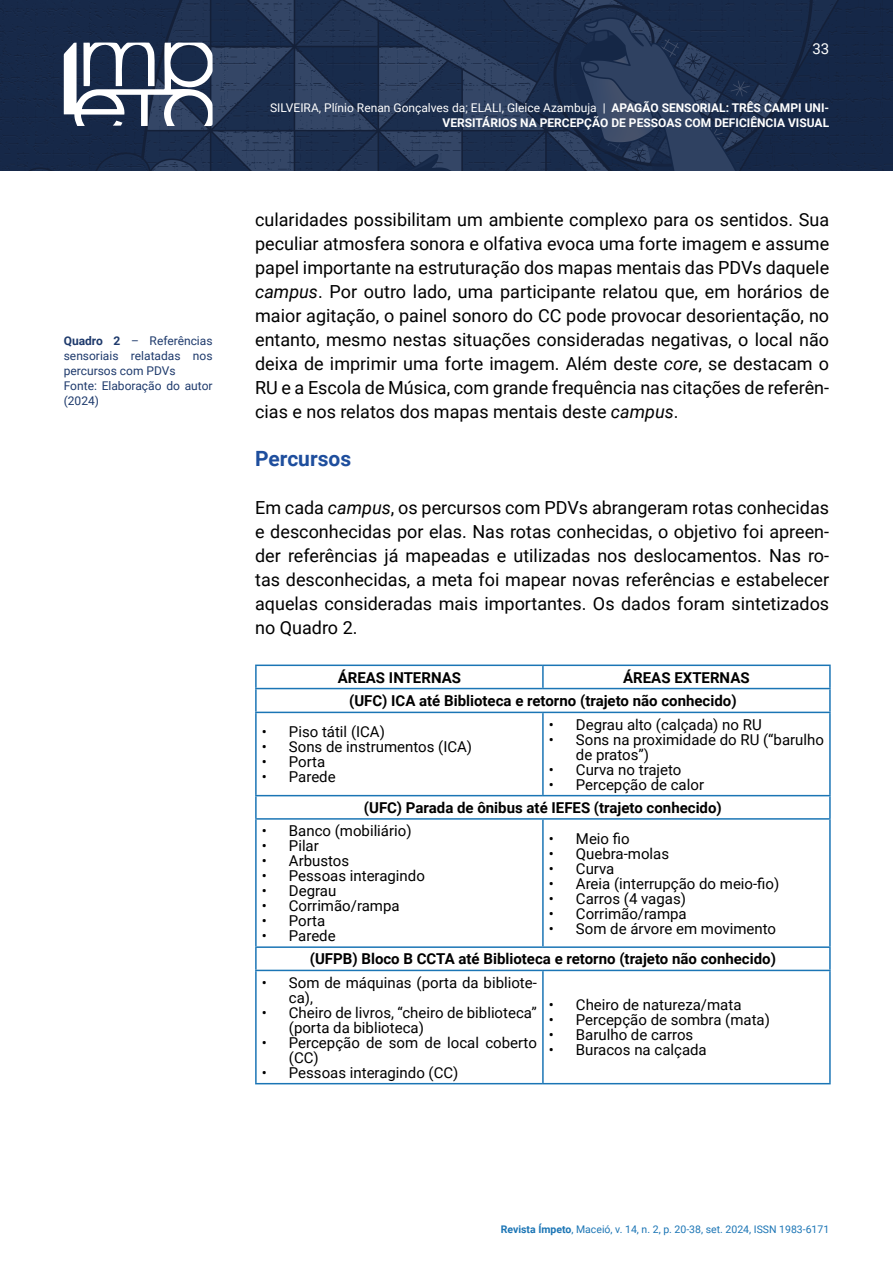
<style>
.page{position:relative;width:893px;height:1263px;background:#fff}
.page>*{position:absolute;margin:0;border:0;box-sizing:border-box;transform-origin:0 0}
.Subtítulo__Subseção{font:700 21px "Roboto";color:#1e4e9d}
.t1{font:18px/24px "Roboto";color:#000;text-align:justify}
.t2{font:15px/15px "Roboto";color:#000}
.Texto_de_tabela{font:700 15px "Roboto";color:#000}
.t3{font:15px "Roboto";color:#fff}
.t4{font:700 12px/15px "Roboto";color:#fff;text-align:right}
.Nota_de_rodapé_Legendas{font:12px/15px "Roboto";color:#1e3a6c;text-align:justify}
.t5{font:10.5px "Roboto";color:#1b75b5}
.s1{font-weight:700}
.s2{font-weight:400}
.s3{font-style:italic}
</style>
<div class="page">
<img style="left:0;top:0;width:893px;height:170px">
<svg style="left:64px;top:42px;width:149px;height:84px"></svg>
<hr style="left:255px;top:664px;width:288px;height:2px;background:#1b75b5">
<hr style="left:255px;top:666px;width:2px;height:22px;background:#1b75b5">
<hr style="left:543px;top:664px;width:288px;height:2px;background:#1b75b5">
<hr style="left:542px;top:666px;width:2px;height:22px;background:#1b75b5">
<hr style="left:829px;top:666px;width:2px;height:22px;background:#1b75b5">
<hr style="left:255px;top:688px;width:288px;height:1px;background:#1b75b5">
<hr style="left:255px;top:689px;width:2px;height:23px;background:#1b75b5">
<hr style="left:543px;top:688px;width:288px;height:1px;background:#1b75b5">
<hr style="left:829px;top:689px;width:2px;height:23px;background:#1b75b5">
<hr style="left:255px;top:712px;width:288px;height:1px;background:#1b75b5">
<hr style="left:255px;top:713px;width:2px;height:82px;background:#1b75b5">
<hr style="left:543px;top:712px;width:288px;height:1px;background:#1b75b5">
<hr style="left:542px;top:713px;width:2px;height:82px;background:#1b75b5">
<hr style="left:829px;top:713px;width:2px;height:82px;background:#1b75b5">
<hr style="left:255px;top:795px;width:288px;height:1px;background:#1b75b5">
<hr style="left:255px;top:796px;width:2px;height:22px;background:#1b75b5">
<hr style="left:543px;top:795px;width:288px;height:1px;background:#1b75b5">
<hr style="left:829px;top:796px;width:2px;height:22px;background:#1b75b5">
<hr style="left:255px;top:818px;width:288px;height:2px;background:#1b75b5">
<hr style="left:255px;top:820px;width:2px;height:126px;background:#1b75b5">
<hr style="left:543px;top:818px;width:288px;height:2px;background:#1b75b5">
<hr style="left:542px;top:820px;width:2px;height:126px;background:#1b75b5">
<hr style="left:829px;top:820px;width:2px;height:126px;background:#1b75b5">
<hr style="left:255px;top:946px;width:288px;height:2px;background:#1b75b5">
<hr style="left:255px;top:948px;width:2px;height:22px;background:#1b75b5">
<hr style="left:543px;top:946px;width:288px;height:2px;background:#1b75b5">
<hr style="left:829px;top:948px;width:2px;height:22px;background:#1b75b5">
<hr style="left:255px;top:970px;width:288px;height:1px;background:#1b75b5">
<hr style="left:255px;top:971px;width:2px;height:112px;background:#1b75b5">
<hr style="left:543px;top:970px;width:288px;height:1px;background:#1b75b5">
<hr style="left:542px;top:971px;width:2px;height:112px;background:#1b75b5">
<hr style="left:829px;top:971px;width:2px;height:112px;background:#1b75b5">
<hr style="left:255px;top:1083px;width:288px;height:1px;background:#1b75b5">
<hr style="left:543px;top:1083px;width:288px;height:1px;background:#1b75b5">
<p class="Nota_de_rodapé_Legendas" style="left:64px;top:332px;width:150px"><span class="s1">Quadro 2</span> – Referências sensoriais relatadas nos percursos com PDVs</p>
<p class="Nota_de_rodapé_Legendas" style="left:64px;top:377px;width:150px">Fonte: Elaboração do autor (2024)</p>
<p class="t3" style="left:812px;top:38px;width:18px">33</p>
<p class="t4" style="left:270px;top:100px;width:561px"><span class="s2">SILVEIRA, Plínio Renan Gonçalves da; ELALI, Gleice Azambuja |</span> APAGÃO SENSORIAL: TRÊS CAMPI UNI-<br>VERSITÁRIOS NA PERCEPÇÃO DE PESSOAS COM DEFICIÊNCIA VISUAL</p>
<p class="t1" style="left:255px;top:207px;width:576px">cularidades possibilitam um ambiente complexo para os sentidos. Sua peculiar atmosfera sonora e olfativa evoca uma forte imagem e assume papel importante na estruturação dos mapas mentais das PDVs daquele <span class="s3">campus</span>. Por outro lado, uma participante relatou que, em horários de maior agitação, o painel sonoro do CC pode provocar desorientação, no entanto, mesmo nestas situações consideradas negativas, o local não deixa de imprimir uma forte imagem. Além deste <span class="s3">core</span>, se destacam o RU e a Escola de Música, com grande frequência nas citações de referên&shy;cias e nos relatos dos mapas mentais deste <span class="s3">campus</span>.</p>
<p class="Subtítulo__Subseção" style="left:255px;top:444px;width:98px">Percursos</p>
<p class="t1" style="left:255px;top:495px;width:576px">Em cada <span class="s3">campus</span>, os percursos com PDVs abrangeram rotas conhecidas e desconhecidas por elas. Nas rotas conhecidas, o objetivo foi apreen&shy;der referências já mapeadas e utilizadas nos deslocamentos. Nas ro&shy;tas desconhecidas, a meta foi mapear novas referências e estabelecer aquelas consideradas mais importantes. Os dados foram sintetizados no Quadro 2.</p>
<p class="Texto_de_tabela" style="left:338px;top:667px;width:125px">ÁREAS INTERNAS</p>
<p class="Texto_de_tabela" style="left:623px;top:667px;width:128px">ÁREAS EXTERNAS</p>
<p class="Texto_de_tabela" style="left:349px;top:690px;width:389px">(UFC) ICA até Biblioteca e retorno (trajeto não conhecido)</p>
<p class="t2" style="left:262px;top:724px;width:125px">• Piso tátil (ICA)</p>
<p class="t2" style="left:262px;top:739px;width:212px">• Sons de instrumentos (ICA)</p>
<p class="t2" style="left:262px;top:754px;width:65px">• Porta</p>
<p class="t2" style="left:262px;top:769px;width:75px">• Parede</p>
<p class="t2" style="left:549px;top:716px;width:214px">• Degrau alto (calçada) no RU</p>
<p class="t2" style="left:576px;top:731px;width:250px;text-indent:-27px">• Sons na proximidade do RU (“barulho de pratos”)</p>
<p class="t2" style="left:549px;top:761px;width:134px">• Curva no trajeto</p>
<p class="t2" style="left:549px;top:776px;width:157px">• Percepção de calor</p>
<p class="Texto_de_tabela" style="left:364px;top:797px;width:359px">(UFC) Parada de ônibus até IEFES (trajeto conhecido)</p>
<p class="t2" style="left:262px;top:823px;width:151px">• Banco (mobiliário)</p>
<p class="t2" style="left:262px;top:838px;width:58px">• Pilar</p>
<p class="t2" style="left:262px;top:853px;width:89px">• Arbustos</p>
<p class="t2" style="left:262px;top:868px;width:165px">• Pessoas interagindo</p>
<p class="t2" style="left:262px;top:883px;width:76px">• Degrau</p>
<p class="t2" style="left:262px;top:898px;width:139px">• Corrimão/rampa</p>
<p class="t2" style="left:262px;top:913px;width:65px">• Porta</p>
<p class="t2" style="left:262px;top:928px;width:75px">• Parede</p>
<p class="t2" style="left:549px;top:830px;width:82px">• Meio fio</p>
<p class="t2" style="left:549px;top:845px;width:122px">• Quebra-molas</p>
<p class="t2" style="left:549px;top:860px;width:67px">• Curva</p>
<p class="t2" style="left:549px;top:875px;width:232px">• Areia (interrupção do meio-fio)</p>
<p class="t2" style="left:549px;top:890px;width:139px">• Carros (4 vagas)</p>
<p class="t2" style="left:549px;top:905px;width:139px">• Corrimão/rampa</p>
<p class="t2" style="left:549px;top:920px;width:229px">• Som de árvore em movimento</p>
<p class="Texto_de_tabela" style="left:310px;top:948px;width:468px">(UFPB) Bloco B CCTA até Biblioteca e retorno (trajeto não conhecido)</p>
<p class="t2" style="left:289px;top:974px;width:250px;text-indent:-27px">• Som de máquinas (porta da bibliote&shy;ca),</p>
<p class="t2" style="left:289px;top:1004px;width:250px;text-indent:-27px">• Cheiro de livros, “cheiro de biblioteca” (porta da biblioteca)</p>
<p class="t2" style="left:289px;top:1034px;width:250px;text-indent:-27px">• Percepção de som de local coberto (CC)</p>
<p class="t2" style="left:262px;top:1064px;width:198px">• Pessoas interagindo (CC)</p>
<p class="t2" style="left:549px;top:997px;width:194px">• Cheiro de natureza/mata</p>
<p class="t2" style="left:549px;top:1012px;width:223px">• Percepção de sombra (mata)</p>
<p class="t2" style="left:549px;top:1027px;width:146px">• Barulho de carros</p>
<p class="t2" style="left:549px;top:1042px;width:159px">• Buracos na calçada</p>
<p class="t5" style="left:501px;top:1222px;width:330px"><span class="s1">Revista Ímpeto</span>, Maceió, v. 14, n. 2, p. 20-38, set. 2024, ISSN 1983-6171</p>
</div>
